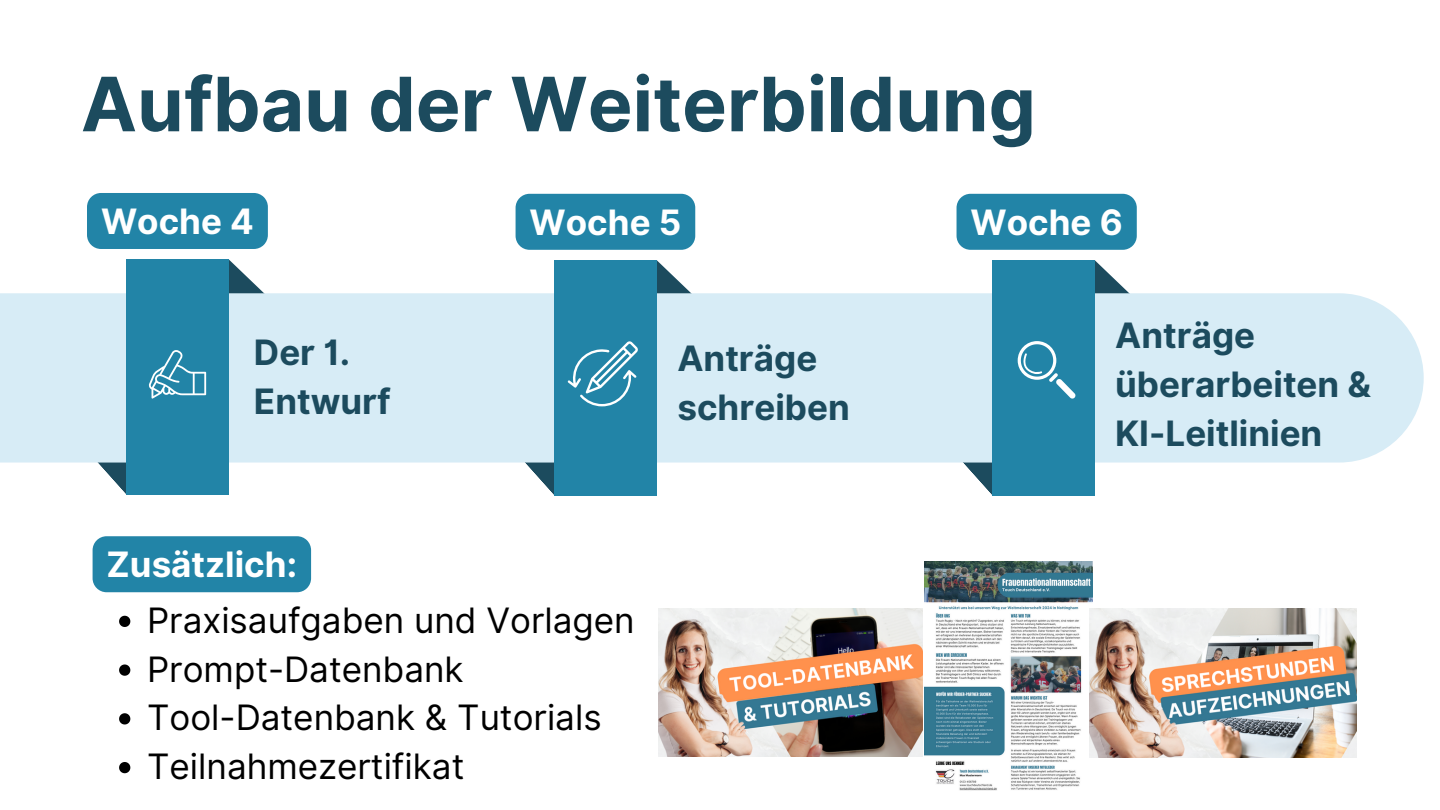
<style>
.page{position:relative;width:1440px;height:810px;background:#fff}
.page>*{position:absolute;margin:0;border:0;box-sizing:border-box;transform-origin:0 0}
.t1{font:700 75px "Inter";color:#1c4b5e}
.t2{font:35px "Inter";color:#000}
.t3{font:700 35px/48.8px "Inter";color:#1c4b5e}
.t4{font:700 35px "Inter";color:#fff}
</style>
<div class="page">
<svg style="left:229px;top:259px;width:35px;height:34px"></svg>
<svg style="left:657px;top:260px;width:34px;height:33px"></svg>
<svg style="left:1095px;top:260px;width:34px;height:33px"></svg>
<svg style="left:98px;top:463px;width:28px;height:31px"></svg>
<svg style="left:525px;top:463px;width:29px;height:32px"></svg>
<svg style="left:963px;top:463px;width:29px;height:32px"></svg>
<div style="left:0;top:293px;width:1424px;height:170px;background:#d7ecf6"></div>
<div style="left:126px;top:259px;width:103px;height:236px;background:#2284a7"></div>
<div style="left:554px;top:260px;width:103px;height:236px;background:#2284a7"></div>
<div style="left:992px;top:260px;width:103px;height:236px;background:#2284a7"></div>
<svg style="left:1018px;top:341px;width:57px;height:58px"></svg>
<img style="left:924px;top:562px;width:169px;height:229px">
<svg style="left:119px;top:616px;width:11px;height:11px"></svg>
<svg style="left:119px;top:664px;width:11px;height:12px"></svg>
<svg style="left:119px;top:713px;width:11px;height:11px"></svg>
<svg style="left:119px;top:762px;width:11px;height:11px"></svg>
<img style="left:1090px;top:608px;width:266px;height:149px">
<img style="left:658px;top:608px;width:264px;height:149px">
<svg style="left:149px;top:350px;width:57px;height:49px"></svg>
<div style="left:87px;top:193px;width:181px;height:56px;background:#2284a7"></div>
<div style="left:516px;top:194px;width:179px;height:56px;background:#2284a7"></div>
<div style="left:957px;top:194px;width:180px;height:56px;background:#2284a7"></div>
<div style="left:93px;top:536px;width:218px;height:56px;background:#2284a7"></div>
<svg style="left:568px;top:341px;width:70px;height:65px"></svg>
<h1 class="t1" style="left:81px;top:59px;width:956px">Aufbau der Weiterbildung</h1>
<h2 class="t4" style="left:101px;top:200px;width:154px">Woche 4</h2>
<h2 class="t4" style="left:530px;top:201px;width:153px">Woche 5</h2>
<h2 class="t4" style="left:971px;top:201px;width:154px">Woche 6</h2>
<h2 class="t3" style="left:254px;top:328px;width:138px">Der 1.<br>Entwurf</h2>
<h2 class="t3" style="left:677px;top:334px;width:174px">Anträge schreiben</h2>
<h2 class="t4" style="left:107px;top:543px;width:192px">Zusätzlich:</h2>
<p class="t2" style="left:147px;top:599px;width:489px">Praxisaufgaben und Vorlagen</p>
<p class="t2" style="left:147px;top:648px;width:318px">Prompt-Datenbank</p>
<p class="t2" style="left:147px;top:697px;width:456px">Tool-Datenbank &amp; Tutorials</p>
<p class="t2" style="left:147px;top:746px;width:319px">Teilnahmezertifikat</p>
<h2 class="t3" style="left:1115px;top:311px;width:257px">Anträge überarbeiten &amp;<br>KI-Leitlinien</h2>
</div>
